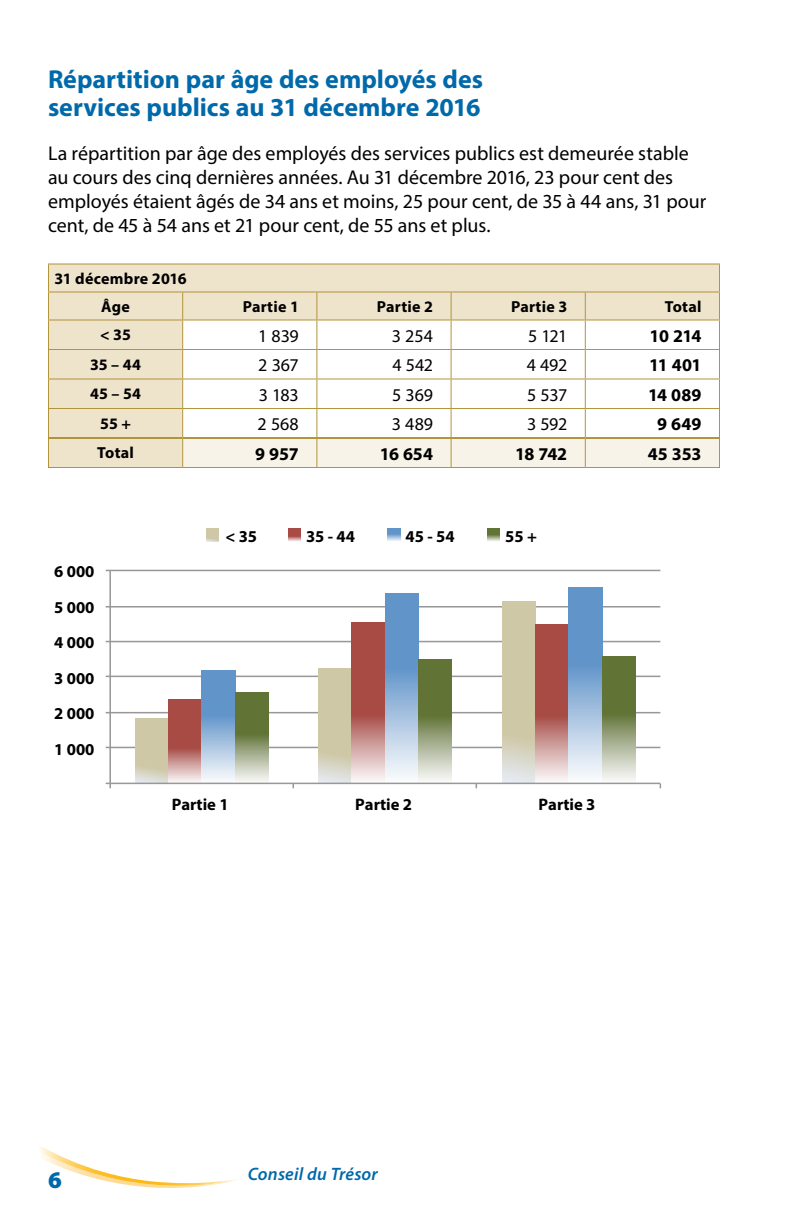
<style>
.page{position:relative;width:792px;height:1224px;background:#fff}
.page>*{position:absolute;margin:0;border:0;box-sizing:border-box;transform-origin:0 0}
.t1{font:700 26px/28px "Myriad Pro";color:#0069aa}
.t2{font:900 24px "Myriad Pro";color:#0069aa}
.t3{font:20px/24px "Myriad Pro";color:#000}
.t4{font:18px "Myriad Pro";letter-spacing:-.01em;color:#000}
.t5{font:700 18px "Myriad Pro";letter-spacing:-.01em;color:#000}
.t6{font:italic 600 18px "Myriad Pro";letter-spacing:.01em;color:#0069aa}
.t7{font:700 16.6px "Myriad Pro";color:#000}
.t8{font:700 16px/28px "Myriad Pro";letter-spacing:.015em;color:#000}
</style>
<div class="page">
<svg style="left:40px;top:1146px;width:199px;height:42px"></svg>
<div style="left:49px;top:265px;width:133px;height:202px;background:#eee3cb"></div>
<hr style="left:48px;top:292px;width:135px;height:1px;background:#b1953a">
<hr style="left:48px;top:349px;width:135px;height:1px;background:#b1953a">
<hr style="left:48px;top:378px;width:135px;height:2px;background:#b1953a">
<hr style="left:48px;top:408px;width:135px;height:1px;background:#b1953a">
<hr style="left:48px;top:264px;width:135px;height:1px;background:#b1953a">
<hr style="left:48px;top:320px;width:135px;height:1px;background:#b1953a">
<svg style="left:48px;top:264px;width:1px;height:203px"></svg>
<svg style="left:182px;top:264px;width:538px;height:203px"></svg>
<hr style="left:48px;top:467px;width:135px;height:1px;background:#b1953a">
<hr style="left:183px;top:467px;width:134px;height:1px;background:#b1953a">
<hr style="left:317px;top:467px;width:134px;height:1px;background:#b1953a">
<hr style="left:451px;top:467px;width:134px;height:1px;background:#b1953a">
<hr style="left:585px;top:467px;width:135px;height:1px;background:#b1953a">
<hr style="left:49px;top:437px;width:134px;height:2px;background:#b1953a">
<hr style="left:183px;top:437px;width:134px;height:2px;background:#b1953a">
<hr style="left:317px;top:437px;width:134px;height:2px;background:#b1953a">
<hr style="left:451px;top:437px;width:134px;height:2px;background:#b1953a">
<hr style="left:585px;top:437px;width:134px;height:2px;background:#b1953a">
<hr style="left:110px;top:747px;width:550px;height:1px;background:#989898">
<hr style="left:110px;top:712px;width:550px;height:1px;background:#989898">
<hr style="left:110px;top:676px;width:550px;height:1px;background:#989898">
<hr style="left:110px;top:641px;width:550px;height:1px;background:#989898">
<hr style="left:110px;top:606px;width:550px;height:2px;background:#989898">
<hr style="left:110px;top:570px;width:550px;height:1px;background:#989898">
<svg style="left:135px;top:718px;width:34px;height:65px;background:#d0c8ac"></svg>
<svg style="left:319px;top:668px;width:33px;height:115px;background:#d0c9ae"></svg>
<svg style="left:502px;top:602px;width:33px;height:181px;background:#d1ccb0"></svg>
<svg style="left:169px;top:699px;width:33px;height:84px;background:#b7726e"></svg>
<svg style="left:352px;top:622px;width:33px;height:161px;background:#b9716c"></svg>
<svg style="left:535px;top:624px;width:34px;height:159px;background:#b8736f"></svg>
<svg style="left:202px;top:671px;width:33px;height:112px;background:#91b4d8"></svg>
<svg style="left:385px;top:593px;width:34px;height:190px;background:#91b3d6"></svg>
<svg style="left:569px;top:587px;width:33px;height:196px;background:#91b4d9"></svg>
<svg style="left:235px;top:692px;width:34px;height:91px;background:#8c996d"></svg>
<svg style="left:419px;top:660px;width:33px;height:123px;background:#8d996e"></svg>
<svg style="left:602px;top:656px;width:33px;height:127px;background:#8d996e"></svg>
<hr style="left:109px;top:571px;width:2px;height:212px;background:#989898">
<hr style="left:110px;top:783px;width:550px;height:1px;background:#989898">
<svg style="left:106px;top:783px;width:5px;height:5px"></svg>
<svg style="left:206px;top:529px;width:13px;height:12px"></svg>
<svg style="left:288px;top:529px;width:13px;height:12px"></svg>
<svg style="left:388px;top:529px;width:12px;height:12px"></svg>
<svg style="left:487px;top:529px;width:13px;height:12px"></svg>
<h1 class="t1" style="left:48px;top:64px;width:437px">Répartition par âge des employés des services publics au 31 décembre 2016</h1>
<p class="t3" style="left:48px;top:140px;width:660px">La répartition par âge des employés des services publics est demeurée stable au cours des cinq dernières années. Au 31 décembre 2016, 23 pour cent des employés étaient âgés de 34 ans et moins, 25 pour cent, de 35 à 44 ans, 31 pour cent, de 45 à 54 ans et 21 pour cent, de 55 ans et plus.</p>
<p class="t8" style="left:101px;top:264px;width:87px;text-indent:-47px">31 décembre 2016<br>Âge</p>
<p class="t8" style="left:243px;top:292px;width:58px">Partie 1</p>
<p class="t8" style="left:377px;top:292px;width:58px">Partie 2</p>
<p class="t8" style="left:511px;top:292px;width:58px">Partie 3</p>
<p class="t8" style="left:665px;top:292px;width:38px">Total</p>
<p class="t8" style="left:100px;top:320px;width:32px">&lt; 35</p>
<p class="t4" style="left:258px;top:324px;width:42px">1 839</p>
<p class="t4" style="left:392px;top:324px;width:43px">3 254</p>
<p class="t4" style="left:528px;top:324px;width:41px">5 121</p>
<p class="t5" style="left:650px;top:324px;width:53px">10 214</p>
<p class="t8" style="left:90px;top:350px;width:52px">35 – 44</p>
<p class="t4" style="left:258px;top:354px;width:42px">2 367</p>
<p class="t4" style="left:392px;top:354px;width:42px">4 542</p>
<p class="t4" style="left:527px;top:354px;width:42px">4 492</p>
<p class="t5" style="left:649px;top:353px;width:54px">11 401</p>
<p class="t8" style="left:90px;top:379px;width:52px">45 – 54</p>
<p class="t4" style="left:259px;top:383px;width:42px">3 183</p>
<p class="t4" style="left:392px;top:383px;width:42px">5 369</p>
<p class="t4" style="left:527px;top:383px;width:42px">5 537</p>
<p class="t5" style="left:648px;top:383px;width:55px">14 089</p>
<p class="t8" style="left:100px;top:409px;width:32px">55 +</p>
<p class="t4" style="left:258px;top:413px;width:43px">2 568</p>
<p class="t4" style="left:392px;top:413px;width:43px">3 489</p>
<p class="t4" style="left:527px;top:413px;width:42px">3 592</p>
<p class="t5" style="left:657px;top:412px;width:46px">9 649</p>
<p class="t8" style="left:97px;top:438px;width:38px">Total</p>
<p class="t5" style="left:255px;top:442px;width:45px">9 957</p>
<p class="t5" style="left:380px;top:442px;width:55px">16 654</p>
<p class="t5" style="left:515px;top:442px;width:54px">18 742</p>
<p class="t5" style="left:648px;top:442px;width:55px">45 353</p>
<p class="t7" style="left:54px;top:561px;width:42px">6 000</p>
<p class="t7" style="left:54px;top:596px;width:42px">5 000</p>
<p class="t7" style="left:54px;top:632px;width:42px">4 000</p>
<p class="t7" style="left:54px;top:667px;width:42px">3 000</p>
<p class="t7" style="left:54px;top:703px;width:42px">2 000</p>
<p class="t7" style="left:54px;top:738px;width:42px">1 000</p>
<p class="t7" style="left:225px;top:526px;width:33px">&lt; 35</p>
<p class="t7" style="left:306px;top:526px;width:51px">35 - 44</p>
<p class="t7" style="left:406px;top:526px;width:51px">45 - 54</p>
<p class="t7" style="left:505px;top:526px;width:33px">55 +</p>
<p class="t7" style="left:172px;top:794px;width:58px">Partie 1</p>
<p class="t7" style="left:355px;top:794px;width:58px">Partie 2</p>
<p class="t7" style="left:539px;top:794px;width:58px">Partie 3</p>
<p class="t2" style="left:48px;top:1164px;width:15px">6</p>
<p class="t6" style="left:248px;top:1163px;width:132px">Conseil du Trésor</p>
</div>
